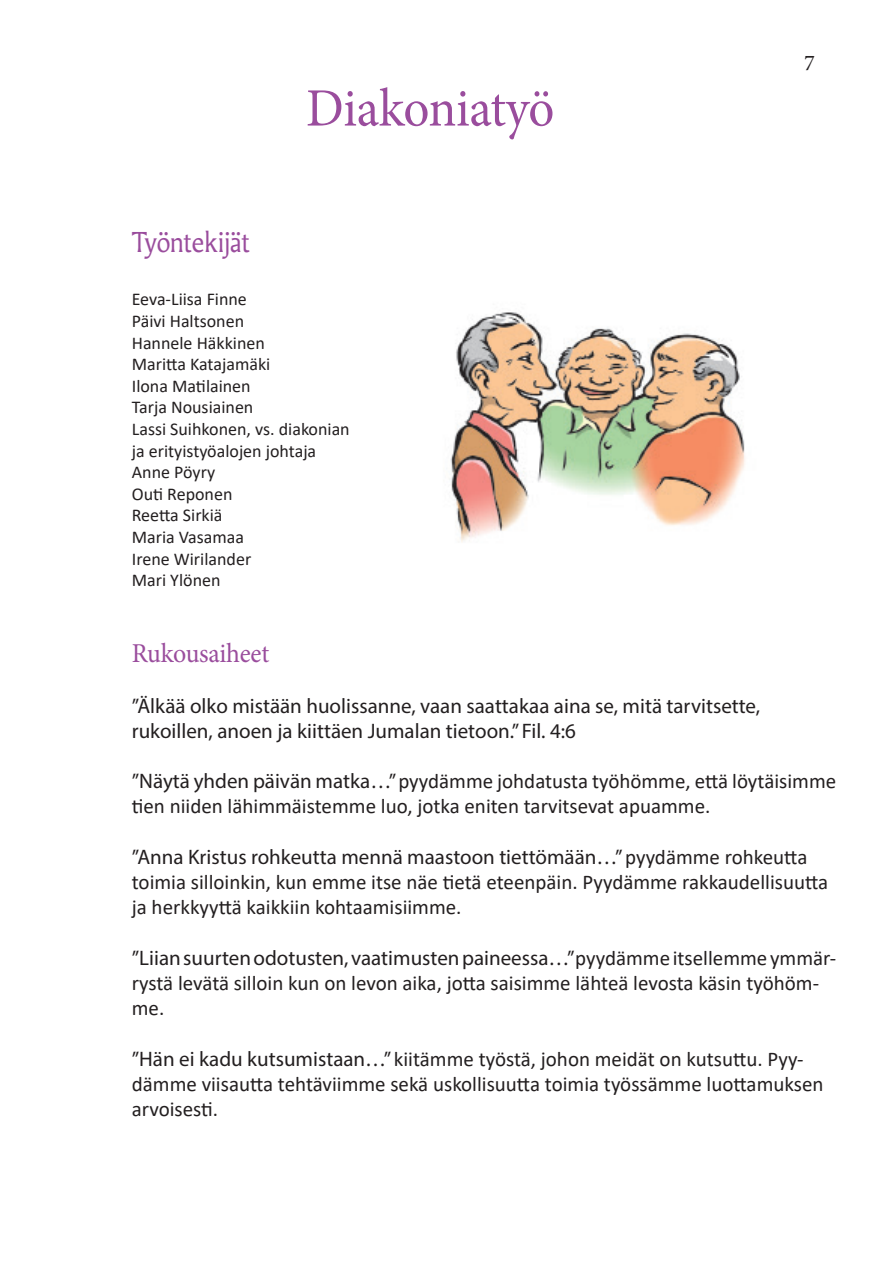
<style>
.page{position:relative;width:893px;height:1263px;background:#fff}
.page>*{position:absolute;margin:0;border:0;box-sizing:border-box;transform-origin:0 0}
.Otsikko{font:54px "Minion Pro";letter-spacing:-.01em;color:#9a4d9d;scale:.95 1}
.Otsikko-2{font:27.3px "Minion Pro";letter-spacing:-.015em;color:#9a4d9d;scale:.95 1}
.Otsikko-3{font:27.3px "Martti";letter-spacing:-.01em;color:#9a4d9d;scale:.95 1}
.t1{font:22.5px "Minion Pro";color:#231f20}
.t2{font:21px/25.2px "Calibri";color:#231f20}
.t3{font:21px "Myriad Pro";color:#231f20}
.t4{font:18px/21.6px "Calibri";color:#231f20}
.s1{font-family:"Myriad Pro"}
.s2{font-family:"Calibri"}
</style>
<div class="page">
<img style="left:450px;top:312px;width:295px;height:230px">
<p class="Otsikko-3" style="left:132px;top:226px;width:126px">Työntekijät</p>
<p class="Otsikko" style="left:306px;top:72px;width:263px">Diakoniatyö</p>
<p class="t4" style="left:132px;top:288px;width:117px">Eeva-Liisa Finne</p>
<p class="t4" style="left:132px;top:310px;width:114px">Päivi Haltsonen</p>
<p class="t4" style="left:132px;top:331px;width:135px">Hannele Häkkinen</p>
<p class="t4" style="left:132px;top:353px;width:140px">Maritta Katajamäki</p>
<p class="t4" style="left:132px;top:374px;width:120px">Ilona Matilainen</p>
<p class="t4" style="left:132px;top:396px;width:123px">Tarja Nousiainen</p>
<p class="t4" style="left:132px;top:418px;width:219px">Lassi Suihkonen, vs. diakonian ja erityistyöalojen johtaja</p>
<p class="t4" style="left:132px;top:461px;width:85px">Anne Pöyry</p>
<p class="t4" style="left:132px;top:482px;width:102px">Outi Reponen</p>
<p class="t4" style="left:132px;top:504px;width:92px">Reetta Sirkiä</p>
<p class="t4" style="left:132px;top:526px;width:114px">Maria Vasamaa</p>
<p class="t4" style="left:132px;top:547px;width:121px">Irene Wirilander</p>
<p class="t4" style="left:132px;top:569px;width:90px">Mari Ylönen</p>
<p class="Otsikko-2" style="left:132px;top:635px;width:146px">Rukousaiheet</p>
<p class="t1" style="left:804px;top:48px;width:12px">7</p>
<p class="t3" style="left:132px;top:693px;width:630px">”Älkää olko mistään huolissanne, vaan saattakaa aina se, mitä tarvitsette,</p>
<p class="t3" style="left:132px;top:718px;width:446px">rukoillen, anoen ja kiittäen Jumalan tietoon.” Fil. 4:6</p>
<p class="t2" style="left:132px;top:768px;width:706px"><span class="s1">”Näytä yhden päivän matka…”</span> pyydämme johdatusta työhömme, että löytäisimme</p>
<p class="t2" style="left:132px;top:793px;width:580px">tien niiden lähimmäistemme luo, jotka eniten tarvitsevat apuamme.</p>
<p class="t3" style="left:132px;top:844px;width:677px">”Anna Kristus rohkeutta mennä maastoon tiettömään…” <span class="s2">pyydämme rohkeutta</span></p>
<p class="t2" style="left:132px;top:869px;width:698px">toimia silloinkin, kun emme itse näe tietä eteenpäin. Pyydämme rakkaudellisuutta</p>
<p class="t2" style="left:132px;top:894px;width:331px">ja herkkyyttä kaikkiin kohtaamisiimme.</p>
<p class="t2" style="left:132px;top:944px;width:706px"><span class="s1">”Liian suurten odotusten, vaatimusten paineessa…”</span> pyydämme itsellemme ymmär&shy;rystä levätä silloin kun on levon aika, jotta saisimme lähteä levosta käsin työhöm&shy;me.</p>
<p class="t2" style="left:132px;top:1045px;width:693px"><span class="s1">”Hän ei kadu kutsumistaan…”</span> kiitämme työstä, johon meidät on kutsuttu. Pyy&shy;dämme viisautta tehtäviimme sekä uskollisuutta toimia työssämme luottamuksen arvoisesti.</p>
</div>
